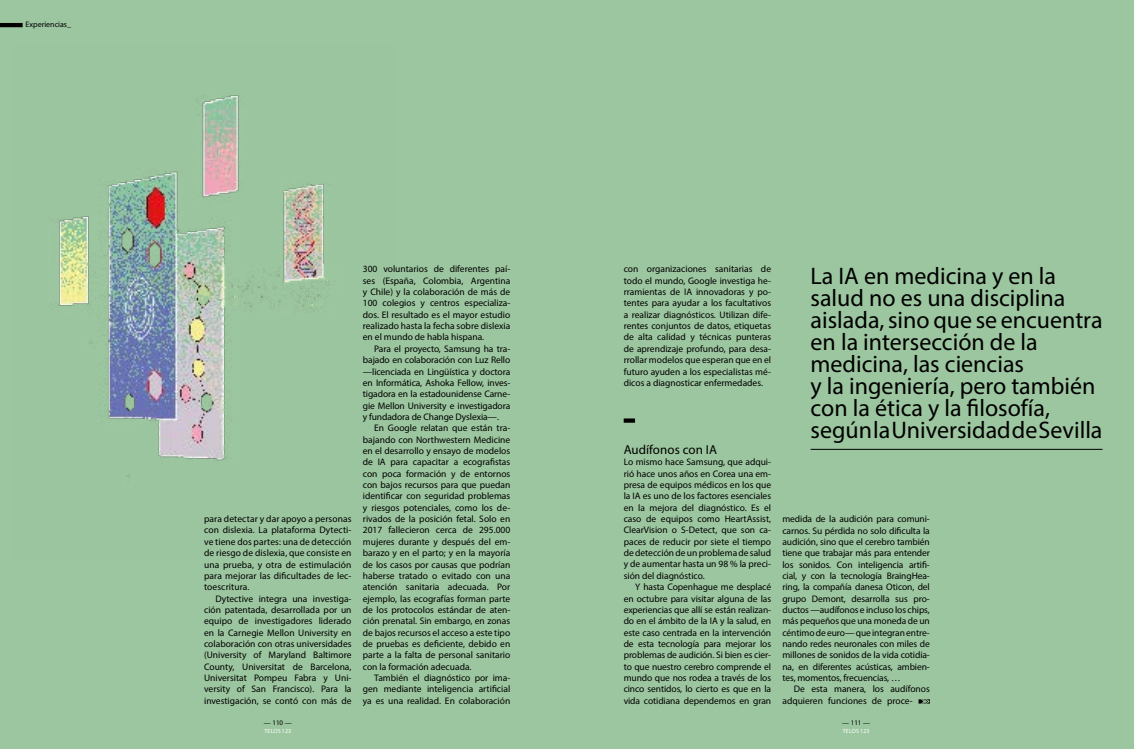
<style>
.page{position:relative;width:1134px;height:749px;background:#fff}
.page>*{position:absolute;margin:0;border:0;box-sizing:border-box;transform-origin:0 0}
.t1{font:24px/22px "Myriad Pro";color:#000}
.t2{font:13px "Myriad Pro";letter-spacing:.005em;color:#000}
.t3{font:9.5px/11.3px "Myriad Pro";color:#000;text-align:justify}
.t4{font:8px "Myriad Pro";color:#000}
.t5{font:7px "Myriad Pro";color:#000}
.t6{font:6px "Myriad Pro";letter-spacing:.01em;color:#fff}
</style>
<div class="page">
<div style="left:0;top:0;width:1134px;height:748px;background:#9cc69f"></div>
<svg style="left:918px;top:699px;width:12px;height:4px"></svg>
<svg style="left:624px;top:418px;width:11px;height:4px"></svg>
<hr style="left:810px;top:449px;width:292px;height:1px;background:#000">
<img style="left:58px;top:95px;width:272px;height:382px">
<hr style="left:0;top:23px;width:23px;height:4px;background:#000">
<p class="t4" style="left:26px;top:20px;width:47px">Experiencias_</p>
<p class="t3" style="left:204px;top:513px;width:149px">para detectar y dar apoyo a personas con dislexia. La plataforma Dytecti&shy;ve tiene dos partes: una de detección de riesgo de dislexia, que consiste en una prueba, y otra de estimulación para mejorar las dificultades de lec&shy;toescritura.</p>
<p class="t3" style="left:204px;top:592px;width:149px;text-indent:11px">Dytective integra una investiga&shy;ción patentada, desarrollada por un equipo de investigadores liderado en la Carnegie Mellon University en colaboración con otras universidades (University of Maryland Baltimore County, Universitat de Barcelona, Universitat Pompeu Fabra y Uni&shy;versity of San Francisco). Para la investigación, se contó con más de</p>
<p class="t5" style="left:264px;top:718px;width:29px">— 110 —</p>
<p class="t6" style="left:264px;top:727px;width:28px">TELOS 123</p>
<p class="t3" style="left:363px;top:263px;width:149px">300 voluntarios de diferentes paí&shy;ses (España, Colombia, Argentina y Chile) y la colaboración de más de 100 colegios y centros especializa&shy;dos. El resultado es el mayor estudio realizado hasta la fecha sobre dislexia en el mundo de habla hispana.</p>
<p class="t3" style="left:363px;top:343px;width:149px;text-indent:11px">Para el proyecto, Samsung ha tra&shy;bajado en colaboración con Luz Rello —licenciada en Lingüística y doctora en Informática, Ashoka Fellow, inves&shy;tigadora en la estadounidense Carne&shy;gie Mellon University e investigadora y fundadora de Change Dyslexia—.</p>
<p class="t3" style="left:363px;top:422px;width:149px;text-indent:11px">En Google relatan que están tra&shy;bajando con Northwestern Medicine en el desarrollo y ensayo de modelos de IA para capacitar a ecografistas con poca formación y de entornos con bajos recursos para que puedan identificar con seguridad problemas y riesgos potenciales, como los de&shy;rivados de la posición fetal. Solo en 2017 fallecieron cerca de 295.000 mujeres durante y después del em&shy;barazo y en el parto; y en la mayoría de los casos por causas que podrían haberse tratado o evitado con una atención sanitaria adecuada. Por ejemplo, las ecografías forman parte de los protocolos estándar de aten&shy;ción prenatal. Sin embargo, en zonas de bajos recursos el acceso a este tipo de pruebas es deficiente, debido en parte a la falta de personal sanitario con la formación adecuada.</p>
<p class="t3" style="left:363px;top:671px;width:149px;text-indent:11px">También el diagnóstico por ima&shy;gen mediante inteligencia artificial ya es una realidad. En colaboración</p>
<p class="t3" style="left:624px;top:263px;width:149px">con organizaciones sanitarias de todo el mundo, Google investiga he&shy;rramientas de IA innovadoras y po&shy;tentes para ayudar a los facultativos a realizar diagnósticos. Utilizan dife&shy;rentes conjuntos de datos, etiquetas de alta calidad y técnicas punteras de aprendizaje profundo, para desa&shy;rrollar modelos que esperan que en el futuro ayuden a los especialistas mé&shy;dicos a diagnosticar enfermedades.</p>
<h2 class="t2" style="left:624px;top:441px;width:95px">Audífonos con IA</h2>
<p class="t3" style="left:624px;top:456px;width:149px">Lo mismo hace Samsung, que adqui&shy;rió hace unos años en Corea una em&shy;presa de equipos médicos en los que la IA es uno de los factores esenciales en la mejora del diagnóstico. Es el caso de equipos como HeartAssist, ClearVision o S-Detect, que son ca&shy;paces de reducir por siete el tiempo de detección de un problema de salud y de aumentar hasta un 98 % la preci&shy;sión del diagnóstico.</p>
<p class="t3" style="left:624px;top:581px;width:149px;text-indent:11px">Y hasta Copenhague me desplacé en octubre para visitar alguna de las experiencias que allí se están realizan&shy;do en el ámbito de la IA y la salud, en este caso centrada en la intervención de esta tecnología para mejorar los problemas de audición. Si bien es cier&shy;to que nuestro cerebro comprende el mundo que nos rodea a través de los cinco sentidos, lo cierto es que en la vida cotidiana dependemos en gran</p>
<h1 class="t1" style="left:810px;top:264px;width:294px">La IA en medicina y en la salud no es una disciplina aislada, sino que se encuentra en la intersección de la medicina, las ciencias<br>y la ingeniería, pero también con la ética y la filosofía, según la Universidad de Sevilla</h1>
<p class="t3" style="left:782px;top:513px;width:149px">medida de la audición para comuni&shy;carnos. Su pérdida no solo dificulta la audición, sino que el cerebro también tiene que trabajar más para entender los sonidos. Con inteligencia artifi&shy;cial, y con la tecnología BraingHea&shy;ring, la compañía danesa Oticon, del grupo Demont, desarrolla sus pro&shy;ductos —audífonos e incluso los chips, más pequeños que una moneda de un céntimo de euro— que integran entre&shy;nando redes neuronales con miles de millones de sonidos de la vida cotidia&shy;na, en diferentes acústicas, ambien&shy;tes, momentos, frecuencias, …</p>
<p class="t3" style="left:782px;top:683px;width:149px;text-indent:11px">De esta manera, los audífonos adquieren funciones de proce-</p>
<p class="t5" style="left:842px;top:718px;width:29px">— 111 —</p>
<p class="t6" style="left:843px;top:727px;width:28px">TELOS 123</p>
</div>
